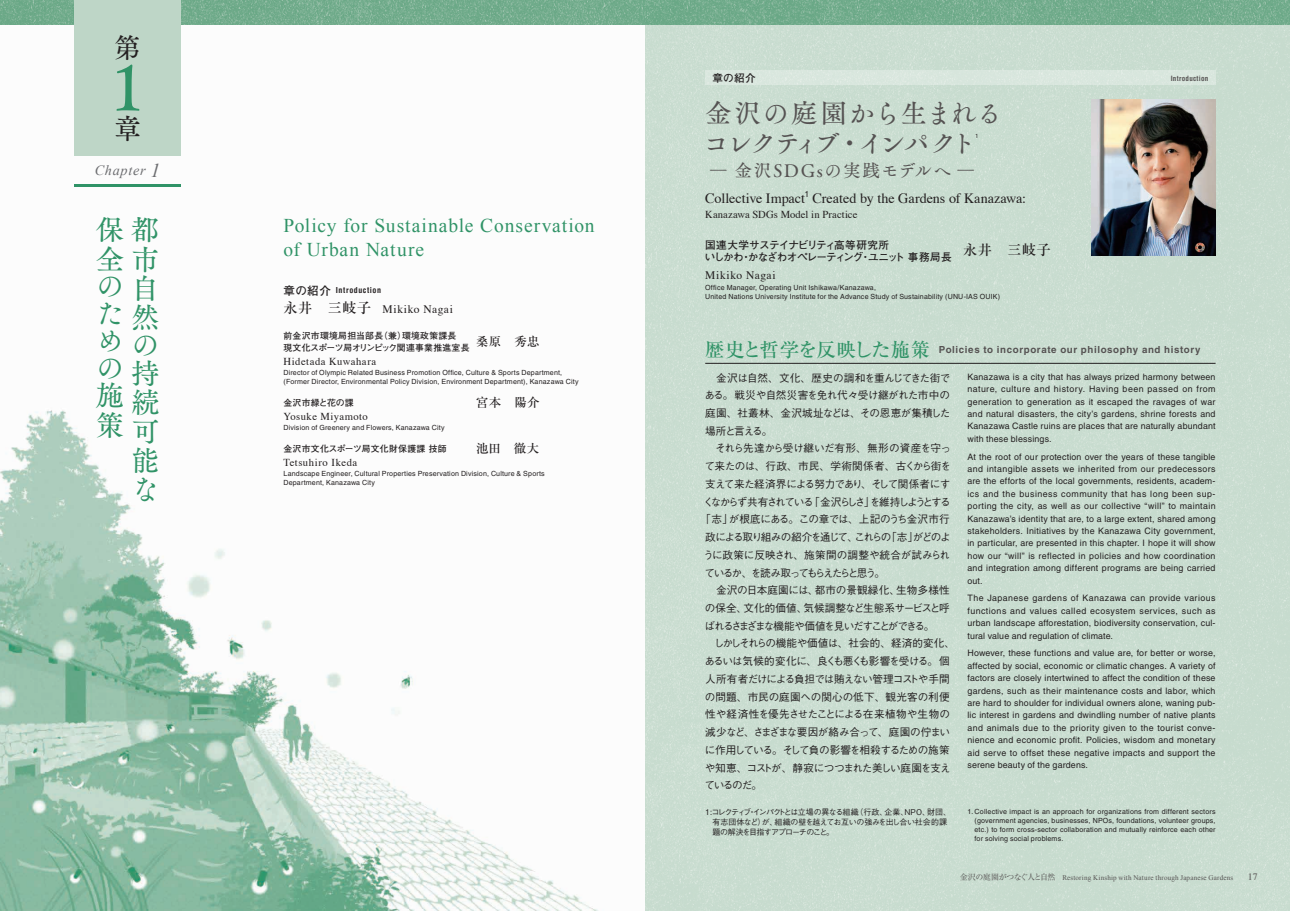
<style>
.page{position:relative;width:1290px;height:911px;background:#fff}
.page>*{position:absolute;margin:0;border:0;box-sizing:border-box;transform-origin:0 0}
.t1{font:63.75px "Tsuku A Old Min Pr 6 M";color:#309367}
.t2{font:28.38px/27.9px "Tsuku A Old Min Pr 6 M";color:#309367}
.t3{font:27.62px "Tsuku A Old Min Pr 6 M";color:#231f20}
.t4{font:26.62px/30.1px "Tsuku A Old Min Pr 6 M";letter-spacing:-.05em;color:#555252}
.t5{font:19.5px/24.8px "Times New Roman";letter-spacing:.045em;color:#309367}
.t6{font:17.75px "Tsuku A Old Min Pr 6 M";letter-spacing:.085em;color:#555252;scale:1.5 1}
.t7{font:14.12px "Times";letter-spacing:-.005em;color:#231f20}
.t8{font:italic 14.12px "Times New Roman";letter-spacing:.05em;color:#6c6d70}
.t9{font:500 12.38px "Ryumin Pr 6";letter-spacing:.03em;color:#231f20}
.t10{font:11.5px "Times";letter-spacing:.06em;color:#231f20}
.t11{font:500 10.62px "Gothic BBB Pr 6";letter-spacing:-.06em;color:#231f20}
.t12{font:500 10.62px "Gothic BBB Pr 6";letter-spacing:-.04em;color:#231f20}
.t13{font:500 10.62px "Gothic BBB Pr 6";letter-spacing:-.01em;color:#231f20}
.t14{font:500 10.62px "Gothic BBB Pr 6";letter-spacing:-.145em;color:#231f20}
.t15{font:700 10.62px/12.4px "Futo Go B101 Pro";letter-spacing:-.07em;color:#231f20}
.t16{font:500 10.62px "Gothic BBB Pr 6";letter-spacing:-.025em;color:#231f20}
.t17{font:10.62px "Times";letter-spacing:.04em;color:#231f20}
.t18{font:500 10.62px "Gothic BBB Pr 6";letter-spacing:-.16em;color:#231f20}
.t19{font:10.62px "Times";letter-spacing:.01em;color:#231f20}
.t20{font:500 10.62px "Gothic BBB Pr 6";letter-spacing:-.08em;color:#231f20}
.t21{font:500 10.62px "Gothic BBB Pr 6";letter-spacing:-.09em;color:#231f20}
.t22{font:500 10.62px "Gothic BBB Pr 6";letter-spacing:-.085em;color:#231f20}
.t23{font:500 10.62px "Gothic BBB Pr 6";letter-spacing:.005em;color:#231f20}
.t24{font:500 10.62px "Gothic BBB Pr 6";letter-spacing:.01em;color:#231f20}
.t25{font:500 10.62px "Gothic BBB Pr 6";color:#231f20}
.t26{font:500 10.62px "Gothic BBB Pr 6";letter-spacing:-.185em;color:#231f20}
.t27{font:700 10.62px "Futo Go B101 Pr 6";color:#231f20}
.t28{font:700 9.75px "Helvetica";letter-spacing:.065em;color:#555252}
.t29{font:9.75px "Times";color:#555252}
.t30{font:8.88px/12.4px "Helvetica";letter-spacing:.02em;color:#231f20;text-align:justify}
.t31{font:700 8.88px/11.5px "Futo Go B101 Pro";letter-spacing:.03em;color:#231f20}
.t32{font:700 8.88px "Futo Go B101 Pro";letter-spacing:.01em;color:#231f20}
.t33{font:500 8px/9.8px "Gothic BBB Pr 6";letter-spacing:-.075em;color:#231f20}
.t34{font:700 condensed 8px "Helvetica";letter-spacing:.07em;color:#231f20}
.t35{font:7.12px/8.9px "Helvetica";letter-spacing:.02em;color:#231f20}
.t36{font:7.12px "Times New Roman";letter-spacing:.025em;color:#555252}
.t37{font:700 condensed 7.12px "Helvetica";letter-spacing:.04em;color:#555252}
.t38{font:500 5.62px "Gothic BBB Pro";color:#231f20}
.s1{font-size:19.5px}
.s2{font-family:"Futo Go B101 Pr 6";font-stretch:normal;font-size:11.5px}
.s3{font-family:"Ryumin Pr 6";font-weight:500;font-size:14.12px}
.s4{font-family:"Ryumin Pr 6";font-weight:500;font-size:19.5px;color:#309367}
.s5{font-family:"Gothic BBB Pro";font-weight:500}
.s6{font-family:"Ryumin Pr 6";font-size:8px}
</style>
<div class="page">
<img style="left:0;top:410px;width:599px;height:501px">
<div style="left:645px;top:0;width:645px;height:911px;background:#c9ddd0"></div>
<svg style="left:0;top:0;width:645px;height:25px;background:#75ad8e"></svg>
<img style="left:645px;top:0;width:645px;height:25px">
<img style="left:1091px;top:100px;width:124px;height:156px">
<div style="left:705px;top:71px;width:510px;height:14px;background:#d9e7de"></div>
<div style="left:74px;top:0;width:107px;height:156px;background:#bed6c7"></div>
<hr style="left:74px;top:184px;width:107px;height:3px;background:#309367">
<hr style="left:705px;top:363px;width:510px;height:1px;background:#231f20">
<h3 class="t3" style="left:114px;top:23px;width:27px">第</h3>
<h1 class="t1" style="left:111px;top:30px;width:35px">1</h1>
<h3 class="t3" style="left:114px;top:104px;width:27px">章</h3>
<h3 class="t8" style="left:95px;top:160px;width:67px">Chapter <span class="s1">1</span></h3>
<h2 class="t2" style="left:96px;top:215px;width:64px">保都全市の自た<br>め<br>の<br>施<br>策</h2>
<h2 class="t2" style="left:131px;top:302px;width:29px;line-height:28.6px;text-align:justify">然の持続可能な</h2>
<h3 class="t5" style="left:283px;top:212px;width:313px">Policy for Sustainable Conservation of Urban Nature</h3>
<p class="t34" style="left:283px;top:285px;width:99px"><span class="s2">章の紹介</span> Introduction</p>
<p class="t10" style="left:283px;top:299px;width:171px"><span class="s3">永井　三岐子</span> Mikiko Nagai</p>
<p class="t31" style="left:283px;top:329px;width:257px">前金沢市環境局担当部長（兼）環境政策課長　<br>現文化スポーツ局オリンピック関連事業推進室長 <sup>桑原　秀忠</sup></p>
<p class="t17" style="left:283px;top:351px;width:94px">Hidetada Kuwahara</p>
<p class="t35" style="left:283px;top:368px;width:296px">Director of Olympic Related Business Promotion Office, Culture &amp; Sports Department, (Former Director, Environmental Policy Division, Environment Department), Kanazawa City</p>
<p class="t32" style="left:283px;top:395px;width:81px">金沢市緑と花の課　</p>
<h3 class="t9" style="left:476px;top:393px;width:65px">宮本　陽介</h3>
<p class="t17" style="left:283px;top:406px;width:86px">Yosuke Miyamoto</p>
<p class="t35" style="left:283px;top:423px;width:163px">Division of Greenery and Flowers, Kanazawa City</p>
<p class="t31" style="left:283px;top:441px;width:165px">金沢市文化スポーツ局文化財保護課 技師</p>
<h3 class="t9" style="left:476px;top:439px;width:65px">池田　徹大</h3>
<p class="t17" style="left:283px;top:452px;width:75px">Tetsuhiro Ikeda</p>
<p class="t35" style="left:283px;top:469px;width:263px">Landscape Engineer, Cultural Properties Preservation Division, Culture &amp; Sports<br>Department, Kanazawa City</p>
<p class="t27" style="left:712px;top:69px;width:45px">章の紹介</p>
<p class="t37" style="left:1171px;top:74px;width:39px">Introduction</p>
<h3 class="t4" style="left:703px;top:97px;width:301px">金沢の庭園から生まれるコレクティブ・インパクト</h3>
<p class="t38" style="left:975px;top:131px;width:5px">1</p>
<h3 class="t6" style="left:705px;top:154px;width:184px">−金沢SDGsの実践モデルへ−</h3>
<h3 class="t7" style="left:705px;top:185px;width:322px">Collective Impact<sup>1</sup> Created by the Gardens of Kanazawa:</h3>
<p class="t19" style="left:705px;top:204px;width:154px">Kanazawa SDGs Model in Practice</p>
<p class="t15" style="left:705px;top:237px;width:348px">国連大学サステイナビリティ高等研究所<br>いしかわ・かなざわオペレーティング・ユニット 事務局長　<sup>永井　三岐子</sup></p>
<p class="t10" style="left:705px;top:264px;width:72px">Mikiko Nagai</p>
<p class="t35" style="left:705px;top:283px;width:296px">Office Manager, Operating Unit Ishikawa/Kanazawa,<br>United Nations University Institute for the Advance Study of Sustainability (UNU-IAS OUIK)</p>
<p class="t28" style="left:705px;top:343px;width:497px"><span class="s4">歴史と哲学を反映した施策</span> Policies to incorporate our philosophy and history</p>
<p class="t12" style="left:705px;top:369px;width:247px">　金沢は自然、文化、歴史の調和を重んじてきた街で</p>
<p class="t12" style="left:704px;top:387px;width:247px">ある。戦災や自然災害を免れ代々受け継がれた市中の</p>
<p class="t23" style="left:705px;top:404px;width:247px">庭園、社叢林、金沢城址などは、その恩恵が集積した</p>
<p class="t11" style="left:705px;top:422px;width:69px">場所と言える。</p>
<p class="t12" style="left:705px;top:440px;width:247px">　それら先達から受け継いだ有形、無形の資産を守っ</p>
<p class="t11" style="left:704px;top:457px;width:248px">て来たのは、行政、市民、学術関係者、古くから街を</p>
<p class="t11" style="left:705px;top:475px;width:247px">支えて来た経済界による努力であり、そして関係者にす</p>
<p class="t18" style="left:703px;top:493px;width:249px">くなからず共有されている「金沢らしさ」を維持しようとする</p>
<p class="t16" style="left:700px;top:511px;width:251px">「志」が根底にある。この章では、上記のうち金沢市行</p>
<p class="t14" style="left:705px;top:528px;width:247px">政による取り組みの紹介を通じて、これらの「志」がどのよ</p>
<p class="t13" style="left:703px;top:546px;width:248px">うに政策に反映され、施策間の調整や統合が試みられ</p>
<p class="t26" style="left:704px;top:564px;width:182px">ているか、を読み取ってもらえたらと思う。</p>
<p class="t24" style="left:705px;top:582px;width:246px">　金沢の日本庭園には、都市の景観緑化、生物多様性</p>
<p class="t13" style="left:705px;top:599px;width:246px">の保全、文化的価値、気候調整など生態系サービスと呼</p>
<p class="t14" style="left:704px;top:617px;width:231px">ばれるさまざまな機能や価値を見いだすことができる。</p>
<p class="t16" style="left:705px;top:635px;width:251px">　しかしそれらの機能や価値は、社会的、経済的変化、</p>
<p class="t11" style="left:704px;top:652px;width:247px">あるいは気候的変化に、良くも悪くも影響を受ける。個</p>
<p class="t20" style="left:705px;top:670px;width:246px">人所有者だけによる負担では賄えない管理コストや手間</p>
<p class="t13" style="left:705px;top:688px;width:246px">の問題、市民の庭園への関心の低下、観光客の利便</p>
<p class="t25" style="left:705px;top:706px;width:246px">性や経済性を優先させたことによる在来植物や生物の</p>
<p class="t11" style="left:705px;top:723px;width:246px">減少など、さまざまな要因が絡み合って、庭園の佇まい</p>
<p class="t21" style="left:705px;top:741px;width:246px">に作用している。そして負の影響を相殺するための施策</p>
<p class="t22" style="left:705px;top:759px;width:248px">や知恵、コストが、静寂につつまれた美しい庭園を支え</p>
<p class="t11" style="left:704px;top:776px;width:59px">ているのだ。</p>
<p class="t30" style="left:967px;top:370px;width:250px">Kanazawa is a city that has always prized harmony between nature, culture and history. Having been passed on from generation to generation as it escaped the ravages of war and natural disasters, the city’s gardens, shrine forests and Kanazawa Castle ruins are places that are naturally abundant with these blessings.</p>
<p class="t30" style="left:967px;top:450px;width:250px">At the root of our protection over the years of these tangible and intangible assets we inherited from our predecessors are the efforts of the local governments, residents, academ&shy;ics and the business community that has long been sup&shy;porting the city, as well as our collective “will” to maintain Kanazawa’s identity that are, to a large extent, shared among stakeholders. Initiatives by the Kanazawa City government, in particular, are presented in this chapter. I hope it will show how our “will” is reflected in policies and how coordination and integration among different programs are being carried out.</p>
<p class="t30" style="left:967px;top:592px;width:250px">The Japanese gardens of Kanazawa can provide various functions and values called ecosystem services, such as urban landscape afforestation, biodiversity conservation, cul&shy;tural value and regulation of climate.</p>
<p class="t30" style="left:967px;top:647px;width:250px">However, these functions and value are, for better or worse, affected by social, economic or climatic changes. A variety of factors are closely intertwined to affect the condition of these gardens, such as their maintenance costs and labor, which are hard to shoulder for individual owners alone, waning pub&shy;lic interest in gardens and dwindling number of native plants and animals due to the priority given to the tourist conve&shy;nience and economic profit. Policies, wisdom and monetary aid serve to offset these negative impacts and support the serene beauty of the gardens.</p>
<p class="t33" style="left:712px;top:806px;width:240px;text-indent:-7px">1:コレクティブ・インパクトとは立場の異なる組織（行政、企業、NPO、財団、有志団体など）が、組織の壁を越えてお互いの強みを出し合い社会的課題の解決を目指すアプローチのこと。</p>
<p class="t35" style="left:974px;top:807px;width:242px;text-align:justify;text-indent:-7px">1<span class="s5">.</span> Collective impact is an approach for organizations from different sectors (government agencies, businesses, NPOs, foundations, volunteer groups, etc.) to form cross-sector collaboration and mutually reinforce each other for solving social problems.</p>
<p class="t36" style="left:960px;top:872px;width:275px"><span class="s6">金沢の庭園がつなぐ人と自然</span> Restoring Kinship with Nature through Japanese Gardens</p>
<p class="t29" style="left:1248px;top:867px;width:11px">17</p>
</div>
